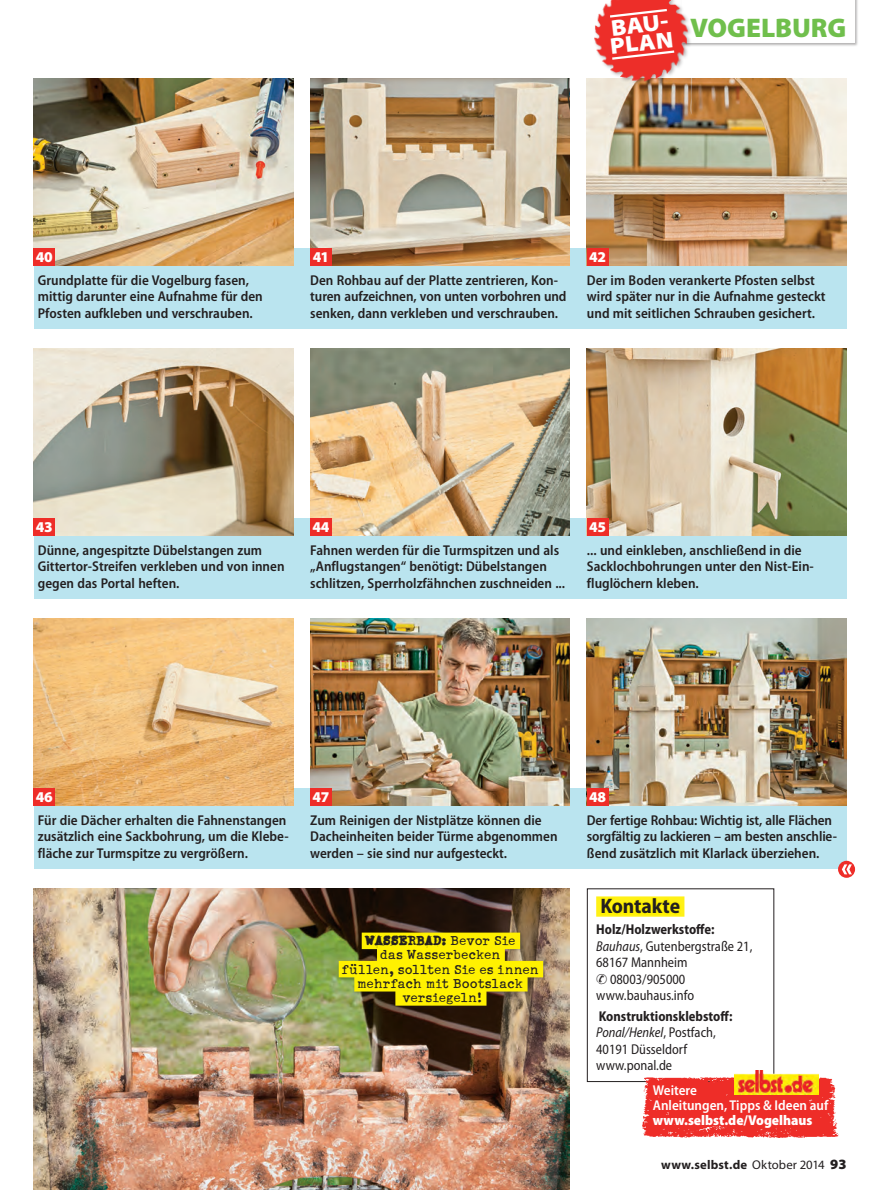
<style>
.page{position:relative;width:893px;height:1190px;background:#fff}
.page>*{position:absolute;margin:0;border:0;box-sizing:border-box;transform-origin:0 0}
.t1{font:900 27px "Myriad Pro";letter-spacing:-.005em;color:#70bf4c}
.t2{font:900 semi-expanded 22.95px/18.3px "Myriad Pro";color:#fff}
.t3{font:700 semi-condensed 21px "Myriad Pro";letter-spacing:-.01em;color:#231f20}
.t4{font:15px/14.1px "Schmutz Pro Cleaned";letter-spacing:.03em;color:#231f20;text-align:center}
.t5{font:900 15px "Myriad Pro";letter-spacing:-.01em;color:#fff}
.t6{font:600 semi-condensed 14.25px/16.5px "Myriad Pro";color:#231f20}
.t7{font:semi-condensed 14.25px/16.5px "Myriad Pro";color:#231f20;scale:.95 1}
.t8{font:600 semi-condensed 14.25px/15px "Myriad Pro";color:#fff}
.t9{font:700 12.75px "Myriad Pro";letter-spacing:.01em;color:#231f20}
.s1{font-family:"Schmutz Pro Clogged"}
.s2{font-weight:700}
.s3{font-style:italic}
.s4{font-weight:900}
.s5{font-weight:400}
.s6{font-weight:900;font-size:14.25px}
</style>
<div class="page">
<div style="left:34px;top:518px;width:812px;height:81px;background:#bae4ef"></div>
<div style="left:34px;top:248px;width:812px;height:81px;background:#bae4ef"></div>
<div style="left:34px;top:788px;width:812px;height:81px;background:#bae4ef"></div>
<img style="left:34px;top:348px;width:259px;height:187px">
<img style="left:34px;top:78px;width:259px;height:187px">
<img style="left:310px;top:348px;width:259px;height:187px">
<img style="left:586px;top:348px;width:260px;height:187px">
<img style="left:310px;top:78px;width:259px;height:187px">
<img style="left:586px;top:78px;width:260px;height:187px">
<img style="left:310px;top:618px;width:259px;height:187px">
<img style="left:586px;top:618px;width:260px;height:187px">
<img style="left:34px;top:618px;width:259px;height:187px">
<img style="left:34px;top:888px;width:535px;height:302px">
<div style="left:337px;top:931px;width:210px;height:79px;background:#231f20;opacity:.3"></div>
<div style="left:361px;top:932px;width:159px;height:17px;background:#fff101"></div>
<div style="left:377px;top:947px;width:127px;height:16px;background:#fff101"></div>
<div style="left:338px;top:961px;width:205px;height:16px;background:#fff101"></div>
<div style="left:354px;top:975px;width:173px;height:16px;background:#fff101"></div>
<div style="left:395px;top:989px;width:91px;height:16px;background:#fff101"></div>
<div style="left:596px;top:896px;width:88px;height:21px;background:#fff116"></div>
<svg style="left:598px;top:896px;width:84px;height:21px"></svg>
<div style="left:586px;top:888px;width:187px;height:194px;border:1px solid #231f20"></div>
<img style="left:636px;top:1077px;width:203px;height:60px">
<svg style="left:648px;top:1031px;width:183px;height:107px"></svg>
<svg style="left:837px;top:861px;width:17px;height:17px"></svg>
<svg style="left:841px;top:864px;width:10px;height:10px"></svg>
<div style="left:34px;top:518px;width:21px;height:17px;background:#ee2d28"></div>
<div style="left:34px;top:248px;width:21px;height:17px;background:#ee2d28"></div>
<div style="left:310px;top:518px;width:21px;height:17px;background:#ee2d28"></div>
<div style="left:586px;top:518px;width:22px;height:17px;background:#ee2d28"></div>
<div style="left:310px;top:248px;width:21px;height:17px;background:#ee2d28"></div>
<div style="left:586px;top:248px;width:22px;height:17px;background:#ee2d28"></div>
<div style="left:310px;top:788px;width:21px;height:17px;background:#ee2d28"></div>
<div style="left:586px;top:788px;width:22px;height:17px;background:#ee2d28"></div>
<div style="left:34px;top:788px;width:21px;height:17px;background:#ee2d28"></div>
<div style="left:679px;top:0;width:179px;height:47px;background:#231f20;opacity:.35"></div>
<div style="left:681px;top:0;width:173px;height:43px;background:#fff"></div>
<img style="left:590px;top:0;width:101px;height:86px">
<svg style="left:607px;top:8px;width:62px;height:11px"></svg>
<svg style="left:609px;top:49px;width:67px;height:12px"></svg>
<p class="t2" style="left:607px;top:19px;width:65px;rotate:-6deg">Bau-<br>Plan</p>
<p class="t1" style="left:690px;top:12px;width:155px">VOGELBURG</p>
<p class="t5" style="left:36px;top:248px;width:19px">40</p>
<p class="t6" style="left:38px;top:272px;width:226px">Grundplatte für die Vogelburg fasen, mittig darunter eine Aufnahme für den<br>Pfosten aufkleben und verschrauben.</p>
<p class="t5" style="left:312px;top:248px;width:18px">41</p>
<p class="t5" style="left:589px;top:248px;width:19px">42</p>
<p class="t6" style="left:310px;top:272px;width:258px">Den Rohbau auf der Platte zentrieren, Kon&shy;turen aufzeichnen, von unten vorbohren und senken, dann verkleben und verschrauben.</p>
<p class="t6" style="left:586px;top:272px;width:240px">Der im Boden verankerte Pfosten selbst wird später nur in die Aufnahme gesteckt und mit seitlichen Schrauben gesichert.</p>
<p class="t5" style="left:36px;top:518px;width:19px">43</p>
<p class="t6" style="left:38px;top:542px;width:248px">Dünne, angespitzte Dübelstangen zum<br>Gittertor-Streifen verkleben und von innen gegen das Portal heften.</p>
<p class="t5" style="left:312px;top:518px;width:19px">44</p>
<p class="t5" style="left:589px;top:518px;width:19px">45</p>
<p class="t6" style="left:310px;top:542px;width:256px">Fahnen werden für die Turmspitzen und als „Anflugstangen“ benötigt: Dübelstangen schlitzen, Sperrholzfähnchen zuschneiden ...</p>
<p class="t6" style="left:586px;top:542px;width:228px">... und einkleben, anschließend in die<br>Sacklochbohrungen unter den Nist-Ein&shy;fluglöchern kleben.</p>
<p class="t5" style="left:312px;top:788px;width:18px">47</p>
<p class="t5" style="left:589px;top:788px;width:19px">48</p>
<p class="t5" style="left:36px;top:788px;width:19px">46</p>
<p class="t6" style="left:38px;top:812px;width:252px">Für die Dächer erhalten die Fahnenstangen zusätzlich eine Sackbohrung, um die Klebe&shy;fläche zur Turmspitze zu vergrößern.</p>
<p class="t6" style="left:310px;top:812px;width:249px">Zum Reinigen der Nistplätze können die<br>Dacheinheiten beider Türme abgenommen werden – sie sind nur aufgesteckt.</p>
<p class="t6" style="left:586px;top:812px;width:251px">Der fertige Rohbau: Wichtig ist, alle Flächen sorgfältig zu lackieren – am besten anschlie&shy;ßend zusätzlich mit Klarlack überziehen.</p>
<p class="t4" style="left:341px;top:934px;width:198px"><span class="s1">WASSERBAD:</span> Bevor Sie<br>das Wasserbecken<br>füllen, sollten Sie es innen mehrfach mit Bootslack versiegeln!</p>
<p class="t3" style="left:600px;top:895px;width:81px">Kontakte</p>
<p class="t7" style="left:596px;top:921px;width:166px"><span class="s2">Holz/Holzwerkstoffe:<br></span><span class="s3">Bauhaus</span>, Gutenbergstraße 21,<br>68167 Mannheim<br>✆ 08003/905000 www.bauhaus.info</p>
<p class="t7" style="left:596px;top:1008px;width:145px"><span class="s2">Konstruktionsklebstoff:<br></span><span class="s3">Ponal/Henkel</span>, Postfach,<br>40191 Düsseldorf www.ponal.de</p>
<p class="t8" style="left:652px;top:1083px;width:177px">Weitere<br>Anleitungen, Tipps &amp; Ideen auf <span class="s4">www.selbst.de/Vogelhaus</span></p>
<p class="t9" style="left:661px;top:1157px;width:187px">www.selbst.de <span class="s5">Oktober 2014</span> <span class="s6">93</span></p>
</div>
